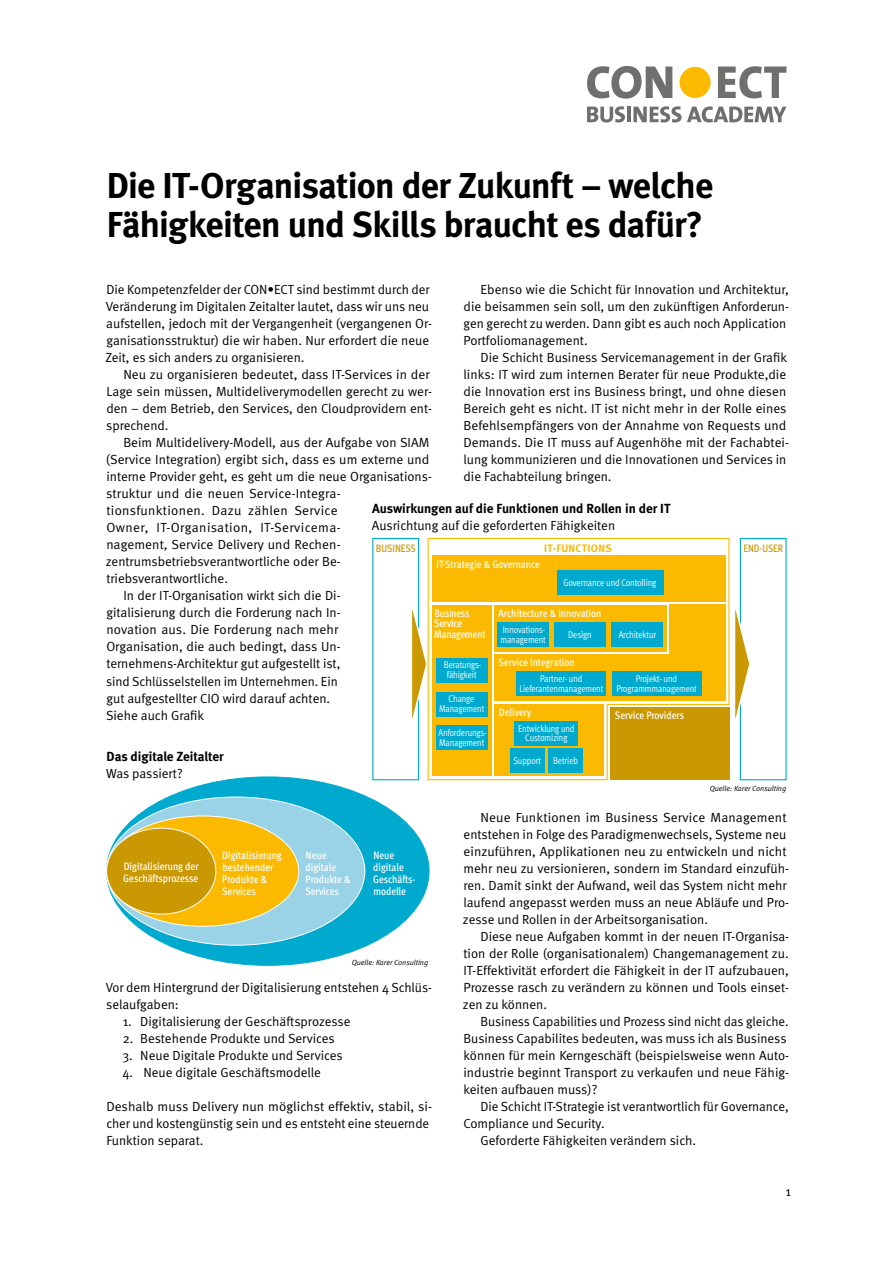
<style>
.page{position:relative;width:893px;height:1263px;background:#fff}
.page>*{position:absolute;margin:0;border:0;box-sizing:border-box;transform-origin:0 0}
.t1{font:700 36px/39px "Meta";letter-spacing:-.02em;color:#000}
.t2{font:13.2px/17px "Meta Normal";color:#000}
.t3{font:700 13.2px "Meta";color:#000}
.t4{font:13.2px "Meta Normal";letter-spacing:.03em;color:#000}
.t5{font:13.2px "Meta Normal";letter-spacing:.025em;color:#000}
.t6{font:500 10.8px/12px "Meta Cond";color:#fff}
.t7{font:500 10.8px/10.5px "Meta Cond";letter-spacing:-.02em;color:#fff}
.t8{font:500 10.8px "Meta Cond";letter-spacing:-.01em;color:#ca9800}
.t9{font:700 10.8px "Meta";letter-spacing:.025em;color:#fbba00}
.t10{font:9.75px/9.8px "Meta Cond Normal";letter-spacing:-.01em;color:#fff;text-align:center}
.t11{font:italic 7.5px "Meta Normal";color:#000}
</style>
<div class="page">
<svg style="left:587px;top:66px;width:85px;height:33px"></svg>
<div style="left:679px;top:67px;width:32px;height:31px;background:#fbba00;border-radius:50%"></div>
<svg style="left:718px;top:66px;width:68px;height:32px"></svg>
<svg style="left:587px;top:106px;width:38px;height:17px"></svg>
<hr style="left:627px;top:107px;width:3px;height:15px;background:#6f6f6e">
<svg style="left:633px;top:106px;width:153px;height:17px"></svg>
<div style="left:107px;top:777px;width:322px;height:188px;background:#00aacf;border-radius:50%"></div>
<div style="left:107px;top:797px;width:258px;height:148px;background:#9ad2e7;border-radius:50%"></div>
<div style="left:107px;top:816px;width:192px;height:110px;background:#fbba00;border-radius:50%"></div>
<div style="left:107px;top:828px;width:109px;height:86px;background:#ca9800;border-radius:50%"></div>
<div style="left:372px;top:538px;width:47px;height:242px;border:1px solid #00aacf"></div>
<svg style="left:427px;top:537px;width:303px;height:244px"></svg>
<div style="left:740px;top:538px;width:47px;height:242px;border:1px solid #00aacf"></div>
<svg style="left:735px;top:591px;width:15px;height:146px"></svg>
<svg style="left:412px;top:591px;width:17px;height:146px"></svg>
<div style="left:610px;top:708px;width:119px;height:72px;background:#ca9800"></div>
<div style="left:432px;top:556px;width:293px;height:46px;background:#fbba00"></div>
<div style="left:669px;top:605px;width:56px;height:51px;background:#fbba00"></div>
<div style="left:494px;top:704px;width:110px;height:72px;background:#fbba00"></div>
<div style="left:432px;top:605px;width:59px;height:170px;background:#fbba00"></div>
<div style="left:494px;top:605px;width:172px;height:46px;background:#fbba00"></div>
<div style="left:494px;top:654px;width:231px;height:47px;background:#fbba00"></div>
<div style="left:436px;top:658px;width:51px;height:24px;background:#00aacf"></div>
<div style="left:497px;top:622px;width:52px;height:25px;background:#00aacf"></div>
<div style="left:517px;top:672px;width:89px;height:24px;background:#00aacf"></div>
<div style="left:612px;top:672px;width:89px;height:24px;background:#00aacf"></div>
<div style="left:554px;top:622px;width:51px;height:25px;background:#00aacf"></div>
<div style="left:557px;top:570px;width:106px;height:25px;background:#00aacf"></div>
<div style="left:515px;top:721px;width:63px;height:25px;background:#00aacf"></div>
<div style="left:510px;top:748px;width:34px;height:25px;background:#00aacf"></div>
<div style="left:549px;top:748px;width:34px;height:25px;background:#00aacf"></div>
<div style="left:612px;top:622px;width:51px;height:25px;background:#00aacf"></div>
<div style="left:436px;top:692px;width:51px;height:24px;background:#00aacf"></div>
<div style="left:436px;top:725px;width:51px;height:25px;background:#00aacf"></div>
<h1 class="t1" style="left:107px;top:165px;width:608px">Die IT-Organisation der Zukunft – welche<br>Fähigkeiten und Skills braucht es dafür?</h1>
<p class="t2" style="left:105px;top:281px;width:328px">Die Kompetenzfelder der CON•ECT sind bestimmt durch der Veränderung im Digitalen Zeitalter lautet, dass wir uns neu aufstellen, jedoch mit der Vergangenheit (vergangenen Or&shy;ganisationsstruktur) die wir haben. Nur erfordert die neue Zeit, es sich anders zu organisieren.</p>
<p class="t2" style="left:106px;top:366px;width:327px;text-indent:17px">Neu zu organisieren bedeutet, dass IT-Services in der Lage sein müssen, Multideliverymodellen gerecht zu wer&shy;den – dem Betrieb, den Services, den Cloudprovidern ent&shy;sprechend.</p>
<p class="t2" style="left:123px;top:434px;width:307px">Beim Multidelivery-Modell, aus der Aufgabe von SIAM</p>
<p class="t2" style="left:106px;top:451px;width:325px">(Service Integration) ergibt sich, dass es um externe und</p>
<p class="t2" style="left:106px;top:468px;width:327px">interne Provider geht, es geht um die neue Organisations-</p>
<p class="t2" style="left:106px;top:485px;width:236px">struktur und die neuen Service-Integra-</p>
<p class="t5" style="left:106px;top:503px;width:233px">tionsfunktionen. Dazu zählen Service</p>
<p class="t4" style="left:106px;top:520px;width:236px">Owner, IT-Organisation, IT-Servicema-</p>
<p class="t2" style="left:106px;top:536px;width:236px">nagement, Service Delivery und Rechen-</p>
<p class="t2" style="left:106px;top:553px;width:236px">zentrumsbetriebsverantwortliche oder Be-</p>
<p class="t2" style="left:106px;top:570px;width:123px">triebsverantwortliche.</p>
<p class="t2" style="left:123px;top:587px;width:219px">In der IT-Organisation wirkt sich die Di-</p>
<p class="t2" style="left:107px;top:604px;width:236px">gitalisierung durch die Forderung nach In-</p>
<p class="t2" style="left:106px;top:621px;width:233px">novation aus. Die Forderung nach mehr</p>
<p class="t2" style="left:106px;top:638px;width:236px">Organisation, die auch bedingt, dass Un-</p>
<p class="t2" style="left:106px;top:655px;width:236px">ternehmens-Architektur gut aufgestellt ist,</p>
<p class="t2" style="left:106px;top:672px;width:233px">sind Schlüsselstellen im Unternehmen. Ein</p>
<p class="t2" style="left:107px;top:689px;width:225px">gut aufgestellter CIO wird darauf achten.</p>
<p class="t2" style="left:106px;top:706px;width:100px">Siehe auch Grafik</p>
<p class="t2" style="left:463px;top:281px;width:327px;text-indent:17px">Ebenso wie die Schicht für Innovation und Architektur, die beisammen sein soll, um den zukünftigen Anforderun&shy;gen gerecht zu werden. Dann gibt es auch noch Application Portfoliomanagement.</p>
<p class="t2" style="left:463px;top:349px;width:327px;text-indent:17px">Die Schicht Business Servicemanagement in der Grafik links: IT wird zum internen Berater für neue Produkte,die die Innovation erst ins Business bringt, und ohne diesen Bereich geht es nicht. IT ist nicht mehr in der Rolle eines Befehlsempfängers von der Annahme von Requests und Demands. Die IT muss auf Augenhöhe mit der Fachabtei&shy;lung kommunizieren und die Innovationen und Services in die Fachabteilung bringen.</p>
<p class="t3" style="left:372px;top:501px;width:300px">Auswirkungen auf die Funktionen und Rollen in der IT</p>
<p class="t2" style="left:372px;top:517px;width:245px">Ausrichtung auf die geforderten Fähigkeiten</p>
<p class="t8" style="left:376px;top:542px;width:41px">BUSINESS</p>
<p class="t9" style="left:544px;top:541px;width:69px">IT-FUNCTIONS</p>
<p class="t8" style="left:743px;top:542px;width:41px">END-USER</p>
<p class="t6" style="left:436px;top:558px;width:105px">IT-Strategie &amp; Governance</p>
<p class="t10" style="left:563px;top:577px;width:95px">Governance und Contolling</p>
<p class="t7" style="left:434px;top:607px;width:53px">Business<br>Service<br>Management</p>
<p class="t6" style="left:499px;top:607px;width:104px">Architecture &amp; Innovation</p>
<p class="t10" style="left:444px;top:660px;width:39px">Beratungs-</p>
<p class="t6" style="left:499px;top:656px;width:78px">Service Integration</p>
<p class="t10" style="left:447px;top:670px;width:31px">fähigkeit</p>
<p class="t10" style="left:500px;top:625px;width:47px;text-align:left">Innovations&shy;management</p>
<p class="t10" style="left:519px;top:674px;width:85px">Partner- und<br>Lieferantenmanagement</p>
<p class="t10" style="left:616px;top:674px;width:82px">Projekt- und<br>Programmmanagement</p>
<p class="t10" style="left:619px;top:629px;width:39px">Architektur</p>
<p class="t10" style="left:568px;top:629px;width:25px">Design</p>
<p class="t10" style="left:439px;top:694px;width:47px">Change<br>Management</p>
<p class="t10" style="left:438px;top:728px;width:50px;text-align:left">Anforderungs-<br>Management</p>
<p class="t6" style="left:499px;top:706px;width:34px">Delivery</p>
<p class="t6" style="left:615px;top:710px;width:71px">Service Providers</p>
<p class="t10" style="left:518px;top:723px;width:58px">Entwicklung und<br>Customizing</p>
<p class="t10" style="left:513px;top:756px;width:66px">Support Betrieb</p>
<p class="t3" style="left:107px;top:748px;width:119px">Das digitale Zeitalter</p>
<p class="t2" style="left:106px;top:765px;width:78px">Was passiert?</p>
<p class="t6" style="left:123px;top:861px;width:77px">Digitalisierung der<br>Geschäftsprozesse</p>
<p class="t6" style="left:222px;top:849px;width:61px">Digitalisierung bestehender<br>Produkte &amp;<br>Services</p>
<p class="t6" style="left:305px;top:849px;width:47px">Neue digitale<br>Produkte &amp;<br>Services</p>
<p class="t6" style="left:373px;top:849px;width:44px">Neue digitale<br>Geschäfts&shy;modelle</p>
<p class="t11" style="left:352px;top:958px;width:78px">Quelle: Karer Consulting</p>
<p class="t2" style="left:106px;top:978px;width:328px">Vor dem Hintergrund der Digitalisierung entstehen 4 Schlüs&shy;selaufgaben:</p>
<p class="t2" style="left:123px;top:1012px;width:229px">1. Digitalisierung der Geschäftsprozesse</p>
<p class="t2" style="left:123px;top:1029px;width:214px">2. Bestehende Produkte und Services</p>
<p class="t2" style="left:122px;top:1046px;width:222px">3. Neue Digitale Produkte und Services</p>
<p class="t2" style="left:123px;top:1063px;width:200px">4. Neue digitale Geschäftsmodelle</p>
<p class="t2" style="left:106px;top:1097px;width:327px">Deshalb muss Delivery nun möglichst effektiv, stabil, si&shy;cher und kostengünstig sein und es entsteht eine steuernde<br>Funktion separat.</p>
<p class="t11" style="left:710px;top:784px;width:78px">Quelle: Karer Consulting</p>
<p class="t2" style="left:463px;top:808px;width:328px;text-indent:18px">Neue Funktionen im Business Service Management entstehen in Folge des Paradigmenwechsels, Systeme neu einzuführen, Applikationen neu zu entwickeln und nicht mehr neu zu versionieren, sondern im Standard einzufüh&shy;ren. Damit sinkt der Aufwand, weil das System nicht mehr laufend angepasst werden muss an neue Abläufe und Pro&shy;zesse und Rollen in der Arbeitsorganisation.</p>
<p class="t2" style="left:463px;top:927px;width:328px;text-align:justify;text-indent:18px">Diese neue Aufgaben kommt in der neuen IT-Organisa&shy;tion der Rolle (organisationalem) Changemanagement zu.<br>IT-Effektivität erfordert die Fähigkeit in der IT aufzubauen, Prozesse rasch zu verändern zu können und Tools einset&shy;zen zu können.</p>
<p class="t2" style="left:463px;top:1012px;width:327px;text-indent:17px">Business Capabilities und Prozess sind nicht das gleiche.<br>Business Capabilites bedeuten, was muss ich als Business können für mein Kerngeschäft (beispielsweise wenn Auto&shy;industrie beginnt Transport zu verkaufen und neue Fähig&shy;keiten aufbauen muss)?</p>
<p class="t2" style="left:480px;top:1097px;width:310px">Die Schicht IT-Strategie ist verantwortlich für Governance,</p>
<p class="t2" style="left:463px;top:1114px;width:143px">Compliance und Security.</p>
<p class="t2" style="left:480px;top:1131px;width:217px">Geforderte Fähigkeiten verändern sich.</p>
<p class="t2" style="left:785px;top:1182px;width:7px">1</p>
</div>
